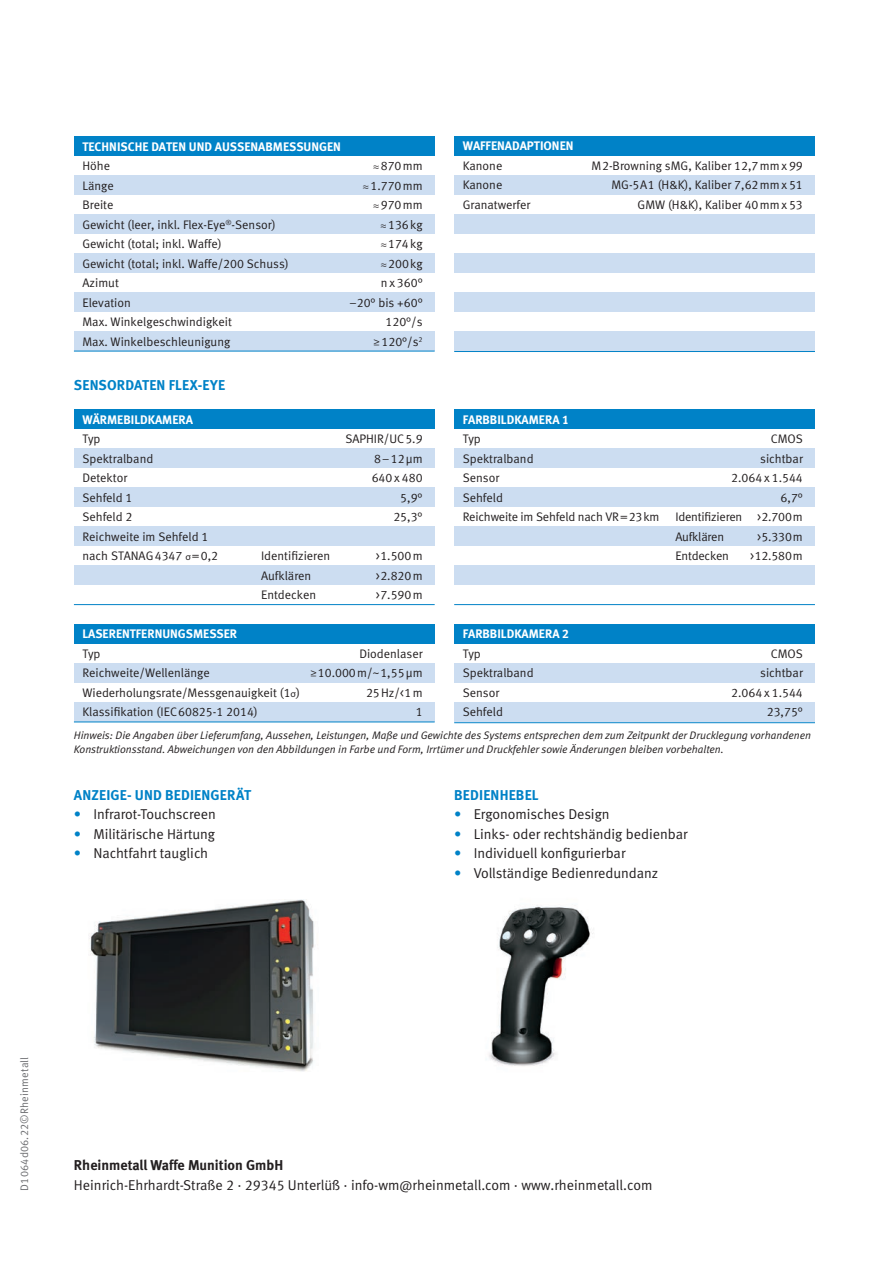
<style>
.page{position:relative;width:893px;height:1263px;background:#fff}
.page>*{position:absolute;margin:0;border:0;box-sizing:border-box;transform-origin:0 0}
.t1{font:14.25px "Meta Normal LF";color:#231f20}
.t2{font:14.25px "Meta Bold LF";letter-spacing:.01em;color:#0082c7}
.t3{font:14.25px "Meta Bold LF";color:#231f20}
.t4{font:12.3px/19.5px "Meta Normal LF";color:#231f20}
.t5{font:12.3px "Meta Bold LF";color:#fff}
.t6{font:italic 10.8px/14.7px "Meta Normal LF";color:#231f20}
.t7{font:10.8px "Meta Normal LF";letter-spacing:.02em;color:#6c6d70}
.s1{color:#0082c7}
</style>
<div class="page">
<img style="left:489px;top:905px;width:104px;height:161px">
<img style="left:89px;top:900px;width:225px;height:172px">
<div style="left:454px;top:410px;width:361px;height:19px;background:#0082c7"></div>
<div style="left:454px;top:624px;width:361px;height:20px;background:#0082c7"></div>
<div style="left:454px;top:136px;width:361px;height:20px;background:#0082c7"></div>
<div style="left:74px;top:410px;width:361px;height:19px;background:#0082c7"></div>
<div style="left:74px;top:624px;width:361px;height:20px;background:#0082c7"></div>
<div style="left:74px;top:137px;width:361px;height:19px;background:#0082c7"></div>
<div style="left:454px;top:449px;width:361px;height:19px;background:#ccddf1"></div>
<div style="left:454px;top:663px;width:361px;height:19px;background:#ccddf1"></div>
<div style="left:454px;top:175px;width:361px;height:20px;background:#ccddf1"></div>
<div style="left:454px;top:214px;width:361px;height:20px;background:#ccddf1"></div>
<div style="left:454px;top:254px;width:361px;height:19px;background:#ccddf1"></div>
<div style="left:74px;top:449px;width:361px;height:19px;background:#ccddf1"></div>
<div style="left:74px;top:663px;width:361px;height:19px;background:#ccddf1"></div>
<div style="left:74px;top:176px;width:361px;height:19px;background:#ccddf1"></div>
<div style="left:454px;top:488px;width:361px;height:19px;background:#ccddf1"></div>
<div style="left:454px;top:702px;width:361px;height:20px;background:#ccddf1"></div>
<div style="left:74px;top:488px;width:361px;height:19px;background:#ccddf1"></div>
<div style="left:74px;top:702px;width:361px;height:20px;background:#ccddf1"></div>
<div style="left:74px;top:215px;width:361px;height:19px;background:#ccddf1"></div>
<div style="left:454px;top:527px;width:361px;height:19px;background:#ccddf1"></div>
<div style="left:454px;top:293px;width:361px;height:19px;background:#ccddf1"></div>
<div style="left:454px;top:332px;width:361px;height:19px;background:#ccddf1"></div>
<div style="left:74px;top:527px;width:361px;height:19px;background:#ccddf1"></div>
<div style="left:74px;top:566px;width:361px;height:19px;background:#ccddf1"></div>
<div style="left:454px;top:566px;width:361px;height:19px;background:#ccddf1"></div>
<div style="left:74px;top:254px;width:361px;height:19px;background:#ccddf1"></div>
<div style="left:74px;top:293px;width:361px;height:19px;background:#ccddf1"></div>
<div style="left:74px;top:332px;width:361px;height:19px;background:#ccddf1"></div>
<hr style="left:454px;top:351px;width:361px;height:1px;background:#0082c7">
<hr style="left:454px;top:722px;width:361px;height:1px;background:#0082c7">
<hr style="left:74px;top:604px;width:361px;height:1px;background:#0082c7">
<hr style="left:74px;top:722px;width:361px;height:1px;background:#0082c7">
<hr style="left:454px;top:604px;width:361px;height:1px;background:#0082c7">
<hr style="left:74px;top:351px;width:361px;height:1px;background:#0082c7">
<p class="t5" style="left:82px;top:139px;width:260px">TECHNISCHE DATEN UND AUSSENABMESSUNGEN</p>
<p class="t4" style="left:82px;top:156px;width:29px">Höhe</p>
<p class="t4" style="left:373px;top:156px;width:51px">≈870mm</p>
<p class="t4" style="left:82px;top:176px;width:33px">Länge</p>
<p class="t4" style="left:362px;top:176px;width:62px">≈1.770mm</p>
<p class="t4" style="left:82px;top:195px;width:33px">Breite</p>
<p class="t4" style="left:373px;top:195px;width:51px">≈970mm</p>
<p class="t4" style="left:82px;top:215px;width:195px">Gewicht (leer, inkl. Flex-Eye<sup>®</sup>-Sensor)</p>
<p class="t4" style="left:380px;top:215px;width:44px">≈136kg</p>
<p class="t4" style="left:82px;top:234px;width:141px">Gewicht (total; inkl. Waffe)</p>
<p class="t4" style="left:380px;top:234px;width:44px">≈174kg</p>
<p class="t4" style="left:82px;top:254px;width:208px">Gewicht (total; inkl. Waffe/200 Schuss)</p>
<p class="t4" style="left:380px;top:254px;width:44px">≈200kg</p>
<p class="t4" style="left:82px;top:273px;width:38px">Azimut</p>
<p class="t4" style="left:381px;top:273px;width:43px">n x 360°</p>
<p class="t4" style="left:82px;top:293px;width:50px">Elevation</p>
<p class="t4" style="left:349px;top:293px;width:75px">–20° bis +60°</p>
<p class="t4" style="left:82px;top:312px;width:151px">Max. Winkelgeschwindigkeit</p>
<p class="t4" style="left:386px;top:312px;width:39px">120°/s</p>
<p class="t4" style="left:82px;top:332px;width:149px">Max. Winkelbeschleunigung</p>
<p class="t4" style="left:373px;top:332px;width:51px">≥120°/s<sup>2</sup></p>
<p class="t2" style="left:74px;top:377px;width:153px">SENSORDATEN FLEX-EYE</p>
<p class="t5" style="left:82px;top:412px;width:112px">WÄRMEBILDKAMERA</p>
<p class="t4" style="left:82px;top:429px;width:20px">Typ</p>
<p class="t4" style="left:345px;top:429px;width:79px">SAPHIR/UC5.9</p>
<p class="t4" style="left:82px;top:449px;width:72px">Spektralband</p>
<p class="t4" style="left:374px;top:449px;width:50px">8–12µm</p>
<p class="t4" style="left:82px;top:468px;width:46px">Detektor</p>
<p class="t4" style="left:372px;top:468px;width:52px">640 x 480</p>
<p class="t4" style="left:82px;top:488px;width:52px">Sehfeld 1</p>
<p class="t4" style="left:400px;top:488px;width:24px">5,9°</p>
<p class="t4" style="left:82px;top:507px;width:52px">Sehfeld 2</p>
<p class="t4" style="left:393px;top:507px;width:31px">25,3°</p>
<p class="t4" style="left:82px;top:527px;width:137px">Reichweite im Sehfeld 1 nach STANAG4347 =0,2</p>
<p class="t4" style="left:261px;top:546px;width:71px">Identifizieren</p>
<p class="t4" style="left:376px;top:546px;width:48px">&gt;1.500m</p>
<p class="t4" style="left:261px;top:566px;width:52px">Aufklären</p>
<p class="t4" style="left:376px;top:566px;width:48px">&gt;2.820m</p>
<p class="t4" style="left:261px;top:585px;width:57px">Entdecken</p>
<p class="t4" style="left:376px;top:585px;width:48px">&gt;7.590m</p>
<p class="t5" style="left:82px;top:627px;width:156px">LASERENTFERNUNGSMESSER</p>
<p class="t4" style="left:82px;top:644px;width:20px">Typ</p>
<p class="t4" style="left:359px;top:644px;width:65px">Diodenlaser</p>
<p class="t4" style="left:82px;top:663px;width:129px">Reichweite/Wellenlänge</p>
<p class="t4" style="left:310px;top:663px;width:114px">≥10.000m/~1,55µm</p>
<p class="t4" style="left:82px;top:683px;width:219px">Wiederholungsrate/Messgenauigkeit (1 )</p>
<p class="t4" style="left:366px;top:683px;width:58px">25Hz/&lt;1m</p>
<p class="t4" style="left:82px;top:702px;width:177px">Klassifikation (IEC60825-1 2014)</p>
<p class="t4" style="left:416px;top:702px;width:8px">1</p>
<p class="t5" style="left:463px;top:139px;width:112px">WAFFENADAPTIONEN</p>
<p class="t4" style="left:463px;top:156px;width:41px">Kanone</p>
<p class="t4" style="left:592px;top:156px;width:213px">M2-Browning sMG, Kaliber 12,7mm x 99</p>
<p class="t4" style="left:463px;top:175px;width:41px">Kanone</p>
<p class="t4" style="left:611px;top:175px;width:193px">MG-5A1 (H&amp;K), Kaliber 7,62mm x 51</p>
<p class="t4" style="left:463px;top:195px;width:69px">Granatwerfer</p>
<p class="t4" style="left:637px;top:195px;width:167px">GMW (H&amp;K), Kaliber 40mm x 53</p>
<p class="t5" style="left:463px;top:412px;width:108px">FARBBILDKAMERA 1</p>
<p class="t4" style="left:463px;top:429px;width:20px">Typ</p>
<p class="t4" style="left:771px;top:429px;width:34px">CMOS</p>
<p class="t4" style="left:463px;top:449px;width:72px">Spektralband</p>
<p class="t4" style="left:760px;top:449px;width:44px">sichtbar</p>
<p class="t4" style="left:463px;top:468px;width:38px">Sensor</p>
<p class="t4" style="left:731px;top:468px;width:73px">2.064 x 1.544</p>
<p class="t4" style="left:463px;top:488px;width:42px">Sehfeld</p>
<p class="t4" style="left:781px;top:488px;width:24px">6,7°</p>
<p class="t4" style="left:463px;top:507px;width:198px">Reichweite im Sehfeld nach VR=23km</p>
<p class="t4" style="left:675px;top:507px;width:129px">Identifizieren &gt;2.700m<br>Aufklären</p>
<p class="t4" style="left:757px;top:527px;width:47px">&gt;5.330m</p>
<p class="t4" style="left:675px;top:546px;width:55px">Entdecken</p>
<p class="t4" style="left:750px;top:546px;width:54px">&gt;12.580m</p>
<p class="t5" style="left:463px;top:627px;width:108px">FARBBILDKAMERA 2</p>
<p class="t4" style="left:463px;top:644px;width:20px">Typ</p>
<p class="t4" style="left:771px;top:644px;width:34px">CMOS</p>
<p class="t4" style="left:463px;top:663px;width:72px">Spektralband</p>
<p class="t4" style="left:760px;top:663px;width:44px">sichtbar</p>
<p class="t4" style="left:463px;top:683px;width:38px">Sensor</p>
<p class="t4" style="left:731px;top:683px;width:73px">2.064 x 1.544</p>
<p class="t4" style="left:463px;top:702px;width:42px">Sehfeld</p>
<p class="t4" style="left:767px;top:702px;width:38px">23,75°</p>
<p class="t6" style="left:74px;top:727px;width:739px">Hinweis: Die Angaben über Lieferumfang, Aussehen, Leistungen, Maße und Gewichte des Systems entsprechen dem zum Zeitpunkt der Drucklegung vorhandenen<br>Konstruktionsstand. Abweichungen von den Abbildungen in Farbe und Form, Irrtümer und Druckfehler sowie Änderungen bleiben vorbehalten.</p>
<p class="t2" style="left:74px;top:786px;width:179px">ANZEIGE- UND BEDIENGERÄT</p>
<p class="t1" style="left:74px;top:806px;width:143px"><span class="s1">•</span> Infrarot-Touchscreen</p>
<p class="t1" style="left:74px;top:825px;width:142px"><span class="s1">•</span> Militärische Härtung</p>
<p class="t1" style="left:74px;top:845px;width:136px"><span class="s1">•</span> Nachtfahrt tauglich</p>
<p class="t2" style="left:454px;top:786px;width:86px">BEDIENHEBEL</p>
<p class="t1" style="left:454px;top:806px;width:157px"><span class="s1">•</span> Ergonomisches Design</p>
<p class="t1" style="left:454px;top:825px;width:235px"><span class="s1">•</span> Links- oder rechtshändig bedienbar</p>
<p class="t1" style="left:454px;top:845px;width:173px"><span class="s1">•</span> Individuell konfigurierbar</p>
<p class="t1" style="left:454px;top:864px;width:206px"><span class="s1">•</span> Vollständige Bedienredundanz</p>
<p class="t7" style="left:18px;top:1191px;width:135px;rotate:-90deg">D1064d06.22©Rheinmetall</p>
<p class="t3" style="left:74px;top:1157px;width:211px">Rheinmetall Waffe Munition GmbH</p>
<p class="t1" style="left:74px;top:1176px;width:580px">Heinrich-Ehrhardt-Straße 2 · 29345 Unterlüß · info-wm@rheinmetall.com · www.rheinmetall.com</p>
</div>
